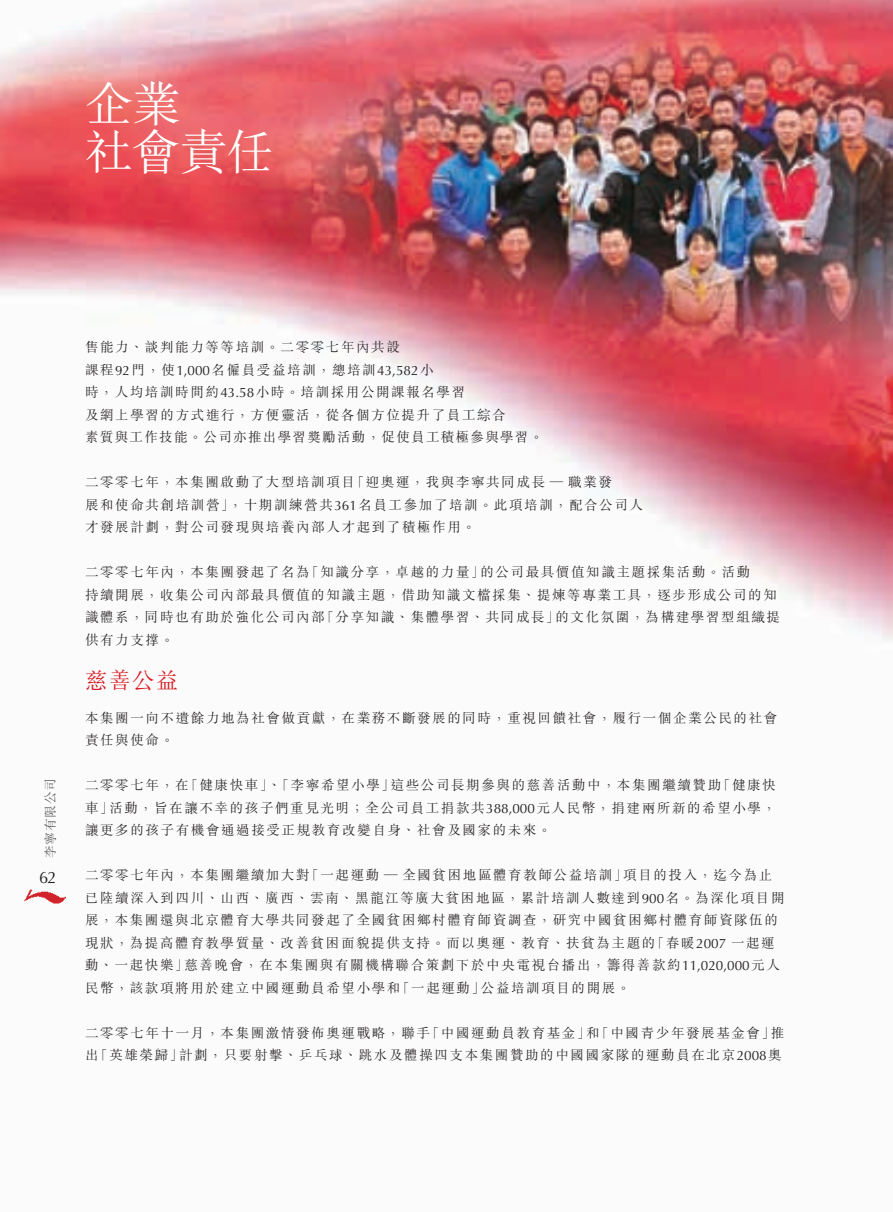
<style>
.page{position:relative;width:893px;height:1212px;background:#fff}
.page>*{position:absolute;margin:0;border:0;box-sizing:border-box;transform-origin:0 0}
.t1{font:300 48px/48px "M Sung HK";letter-spacing:-.02em;color:#fff}
.t2{font:300 22.5px "M Sung HK";color:#d7171f}
.t3{font:16.5px "Optima LT Std";color:#231f20}
.t4{font:300 13.5px/22.5px "M Sung HK";letter-spacing:.12em;color:#231f20}
.t5{font:300 12.75px "M Sung HK";letter-spacing:.055em;color:#57585a}
.s1{font-family:"Optima LT Std";font-weight:400}
</style>
<div class="page">
<img style="left:0;top:0;width:893px;height:640px">
<img style="left:24px;top:889px;width:42px;height:15px">
<p class="t1" style="left:85px;top:87px;width:191px">企業<br>社會責任</p>
<p class="t5" style="left:46px;top:858px;width:81px;rotate:-90deg">李寧有限公司</p>
<p class="t3" style="left:39px;top:871px;width:19px">62</p>
<p class="t4" style="left:85px;top:338px;width:460px">售能力、談判能力等等培訓。二零零七年內共設<br>課程<span class="s1">92</span>門，使<span class="s1">1,000</span>名僱員受益培訓，總培訓<span class="s1">43,582</span>小<br>時，人均培訓時間約<span class="s1">43.58</span>小時。培訓採用公開課報名學習<br>及網上學習的方式進行，方便靈活，從各個方位提升了員工綜合<br>素質與工作技能。公司亦推出學習獎勵活動，促使員工積極參與學習。</p>
<p class="t4" style="left:85px;top:473px;width:559px">二零零七年，本集團啟動了大型培訓項目「迎奧運，我與李寧共同成長 — 職業發<br>展和使命共創培訓營」，十期訓練營共<span class="s1">361</span>名員工參加了培訓。此項培訓，配合公司人才發展計劃，對公司發現與培養內部人才起到了積極作用。</p>
<p class="t4" style="left:85px;top:563px;width:696px">二零零七年內，本集團發起了名為「知識分享，卓越的力量」的公司最具價值知識主題採集活動。活動<br>持續開展，收集公司內部最具價值的知識主題，借助知識文檔採集、提煉等專業工具，逐步形成公司的知識體系，同時也有助於強化公司內部「分享知識、集體學習、共同成長」的文化氛圍，為構建學習型組織提供有力支撑。</p>
<p class="t2" style="left:85px;top:672px;width:95px">慈善公益</p>
<p class="t4" style="left:85px;top:708px;width:694px">本集團一向不遺餘力地為社會做貢獻，在業務不斷發展的同時，重視回饋社會，履行一個企業公民的社會責任與使命。</p>
<p class="t4" style="left:85px;top:776px;width:692px;text-align:justify">二零零七年，在「健康快車」、「李寧希望小學」這些公司長期參與的慈善活動中，本集團繼續贊助「健康快車」活動，旨在讓不幸的孩子們重見光明；全公司員工捐款共<span class="s1">388,000</span>元人民幣，捐建兩所新的希望小學，讓更多的孩子有機會通過接受正規教育改變自身、社會及國家的未來。</p>
<p class="t4" style="left:85px;top:866px;width:701px">二零零七年內，本集團繼續加大對「一起運動 — 全國貧困地區體育教師公益培訓」項目的投入，迄今為止已陸續深入到四川、山西、廣西、雲南、黑龍江等廣大貧困地區，累計培訓人數達到<span class="s1">900</span>名。為深化項目開展，本集團還與北京體育大學共同發起了全國貧困鄉村體育師資調查，研究中國貧困鄉村體育師資隊伍的現狀，為提高體育教學質量、改善貧困面貌提供支持。而以奧運、教育、扶貧為主題的「春暖<span class="s1">2007</span> 一起運動、一起快樂」慈善晚會，在本集團與有關機構聯合策劃下於中央電視台播出，籌得善款約<span class="s1">11,020,000</span>元人民幣，該款項將用於建立中國運動員希望小學和「一起運動」公益培訓項目的開展。</p>
<p class="t4" style="left:85px;top:1023px;width:701px">二零零七年十一月，本集團激情發佈奧運戰略，聯手「中國運動員教育基金」和「中國青少年發展基金會」推出「英雄榮歸」計劃，只要射擊、乒乓球、跳水及體操四支本集團贊助的中國國家隊的運動員在北京<span class="s1">2008</span>奧</p>
</div>
